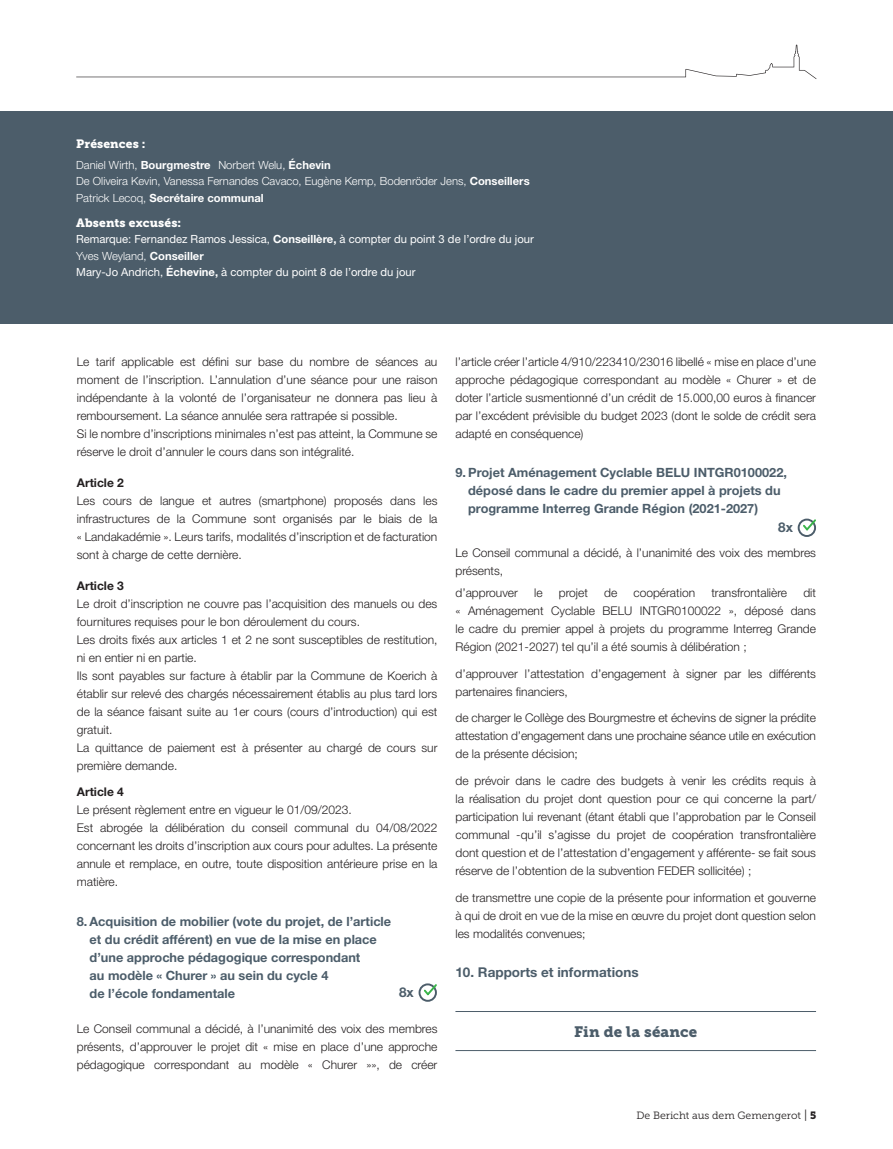
<style>
.page{position:relative;width:893px;height:1149px;background:#fff}
.page>*{position:absolute;margin:0;border:0;box-sizing:border-box;transform-origin:0 0}
.t1{font:15px "Museo Slab 900";letter-spacing:.01em;color:#4c5d6a}
.t2{font:700 13.5px "Helvetica Neue LT Std";color:#4c5d6a}
.t3{font:700 12.75px/18px "Helvetica Neue LT Std";color:#4c5d6a}
.t4{font:300 12px/18px "Helvetica Neue LT Std";color:#231f20;text-align:justify}
.t5{font:12px "Museo Slab 900";letter-spacing:.01em;color:#fff}
.t6{font:700 12px "Helvetica Neue LT Std";color:#231f20}
.t7{font:300 11.25px "Helvetica Neue LT Std";color:#fff}
.t8{font:11.25px "Helvetica Neue LT Std";color:#fff}
.t9{font:700 11.25px "Helvetica Neue LT Std";color:#fff}
.t10{font:10.5px "Museo Slab 300";color:#231f20}
.s1{font-weight:700}
.s2{font-weight:300}
.s3{font-size:12px}
.s4{font-family:"Museo Slab 900"}
</style>
<div class="page">
<div style="left:0;top:111px;width:893px;height:212px;background:#4c5d6a"></div>
<svg style="left:76px;top:45px;width:740px;height:34px"></svg>
<hr style="left:455px;top:1010px;width:361px;height:1px;background:#4c5d6a">
<hr style="left:455px;top:1049px;width:361px;height:1px;background:#4c5d6a">
<div style="left:419px;top:983px;width:18px;height:18px;border:2px solid #4c5d6a;border-radius:50%"></div>
<svg style="left:422px;top:983px;width:15px;height:13px"></svg>
<div style="left:798px;top:518px;width:18px;height:19px;border:2px solid #4c5d6a;border-radius:50%"></div>
<svg style="left:801px;top:518px;width:15px;height:14px"></svg>
<p class="t5" style="left:76px;top:136px;width:71px">Présences :</p>
<p class="t7" style="left:76px;top:158px;width:256px">Daniel Wirth, <span class="s1">Bourgmestre</span> Norbert Welu, <span class="s1">Échevin</span></p>
<p class="t7" style="left:76px;top:174px;width:455px">De Oliveira Kevin, Vanessa Fernandes Cavaco, Eugène Kemp, Bodenröder Jens, <span class="s1">Conseillers</span></p>
<p class="t9" style="left:76px;top:190px;width:189px"><span class="s2">Patrick Lecoq,</span> Secrétaire communal</p>
<p class="t5" style="left:76px;top:215px;width:106px">Absents excusés:</p>
<p class="t8" style="left:76px;top:232px;width:459px">Remarque: Fernandez Ramos Jessica, <span class="s1">Conseillère,</span> à compter du point 3 de l’ordre du jour</p>
<p class="t7" style="left:76px;top:249px;width:129px">Yves Weyland, <span class="s1">Conseiller</span></p>
<p class="t8" style="left:76px;top:265px;width:341px">Mary-Jo Andrich, <span class="s1">Échevine,</span> à compter du point 8 de l’ordre du jour</p>
<p class="t4" style="left:77px;top:352px;width:362px">Le tarif applicable est défini sur base du nombre de séances au moment de l’inscription. L’annulation d’une séance pour une raison indépendante à la volonté de l’organisateur ne donnera pas lieu à remboursement. La séance annulée sera rattrapée si possible.</p>
<p class="t4" style="left:77px;top:424px;width:362px">Si le nombre d’inscriptions minimales n’est pas atteint, la Commune se réserve le droit d’annuler le cours dans son intégralité.</p>
<p class="t6" style="left:77px;top:475px;width:49px">Article 2</p>
<p class="t4" style="left:77px;top:491px;width:362px">Les cours de langue et autres (smartphone) proposés dans les infrastructures de la Commune sont organisés par le biais de la « Landakadémie ». Leurs tarifs, modalités d’inscription et de facturation sont à charge de cette dernière.</p>
<p class="t6" style="left:77px;top:578px;width:49px">Article 3</p>
<p class="t4" style="left:77px;top:594px;width:362px">Le droit d’inscription ne couvre pas l’acquisition des manuels ou des fournitures requises pour le bon déroulement du cours.</p>
<p class="t4" style="left:77px;top:630px;width:362px">Les droits fixés aux articles 1 et 2 ne sont susceptibles de restitution, ni en entier ni en partie.</p>
<p class="t4" style="left:77px;top:666px;width:362px">Ils sont payables sur facture à établir par la Commune de Koerich à établir sur relevé des chargés nécessairement établis au plus tard lors de la séance faisant suite au 1er cours (cours d’introduction) qui est gratuit.</p>
<p class="t4" style="left:77px;top:738px;width:362px">La quittance de paiement est à présenter au chargé de cours sur première demande.</p>
<p class="t6" style="left:77px;top:784px;width:49px">Article 4</p>
<p class="t4" style="left:77px;top:800px;width:277px">Le présent règlement entre en vigueur le 01/09/2023.</p>
<p class="t4" style="left:77px;top:818px;width:362px">Est abrogée la délibération du conseil communal du 04/08/2022 concernant les droits d’inscription aux cours pour adultes. La présente annule et remplace, en outre, toute disposition antérieure prise en la matière.</p>
<p class="t3" style="left:90px;top:911px;width:303px;text-indent:-13px">8. Acquisition de mobilier (vote du projet, de l’article et du crédit afférent) en vue de la mise en place d’une approche pédagogique correspondant<br>au modèle « Churer » au sein du cycle 4<br>de l’école fondamentale</p>
<p class="t4" style="left:77px;top:1018px;width:362px">Le Conseil communal a décidé, à l’unanimité des voix des membres présents, d’approuver le projet dit « mise en place d’une approche pédagogique correspondant au modèle « Churer »», de créer</p>
<p class="t2" style="left:399px;top:983px;width:16px">8x</p>
<p class="t4" style="left:455px;top:352px;width:362px">l’article créer l’article 4/910/223410/23016 libellé « mise en place d’une approche pédagogique correspondant au modèle « Churer » et de doter l’article susmentionné d’un crédit de 15.000,00 euros à financer par l’excédent prévisible du budget 2023 (dont le solde de crédit sera adapté en conséquence)</p>
<p class="t3" style="left:468px;top:463px;width:320px;text-indent:-13px">9. Projet Aménagement Cyclable BELU INTGR0100022, déposé dans le cadre du premier appel à projets du programme Interreg Grande Région (2021-2027)</p>
<p class="t4" style="left:455px;top:543px;width:362px">Le Conseil communal a décidé, à l’unanimité des voix des membres présents,</p>
<p class="t4" style="left:455px;top:583px;width:64px">d’approuver</p>
<p class="t4" style="left:534px;top:583px;width:10px">le</p>
<p class="t4" style="left:559px;top:583px;width:31px">projet</p>
<p class="t4" style="left:604px;top:583px;width:15px">de</p>
<p class="t4" style="left:633px;top:583px;width:63px">coopération</p>
<p class="t4" style="left:711px;top:583px;width:77px">transfrontalière</p>
<p class="t2" style="left:778px;top:519px;width:16px">8x</p>
<p class="t4" style="left:455px;top:583px;width:362px;text-indent:348px">dit « Aménagement Cyclable BELU INTGR0100022 », déposé dans le cadre du premier appel à projets du programme Interreg Grande Région (2021-2027) tel qu’il a été soumis à délibération ;</p>
<p class="t4" style="left:455px;top:664px;width:362px">d’approuver l’attestation d’engagement à signer par les différents partenaires financiers,</p>
<p class="t4" style="left:455px;top:708px;width:362px">de charger le Collège des Bourgmestre et échevins de signer la prédite attestation d’engagement dans une prochaine séance utile en exécution de la présente décision;</p>
<p class="t4" style="left:455px;top:771px;width:362px">de prévoir dans le cadre des budgets à venir les crédits requis à la réalisation du projet dont question pour ce qui concerne la part/ participation lui revenant (étant établi que l’approbation par le Conseil communal -qu’il s’agisse du projet de coopération transfrontalière dont question et de l’attestation d’engagement y afférente- se fait sous réserve de l’obtention de la subvention FEDER sollicitée) ;</p>
<p class="t4" style="left:455px;top:887px;width:362px">de transmettre une copie de la présente pour information et gouverne à qui de droit en vue de la mise en œuvre du projet dont question selon les modalités convenues;</p>
<p class="t2" style="left:455px;top:963px;width:185px">10. Rapports et informations</p>
<p class="t1" style="left:574px;top:1023px;width:125px">Fin de la séance</p>
<p class="t10" style="left:636px;top:1109px;width:181px">De Bericht aus dem Gemengerot <span class="s3">|</span> <span class="s4">5</span></p>
</div>
